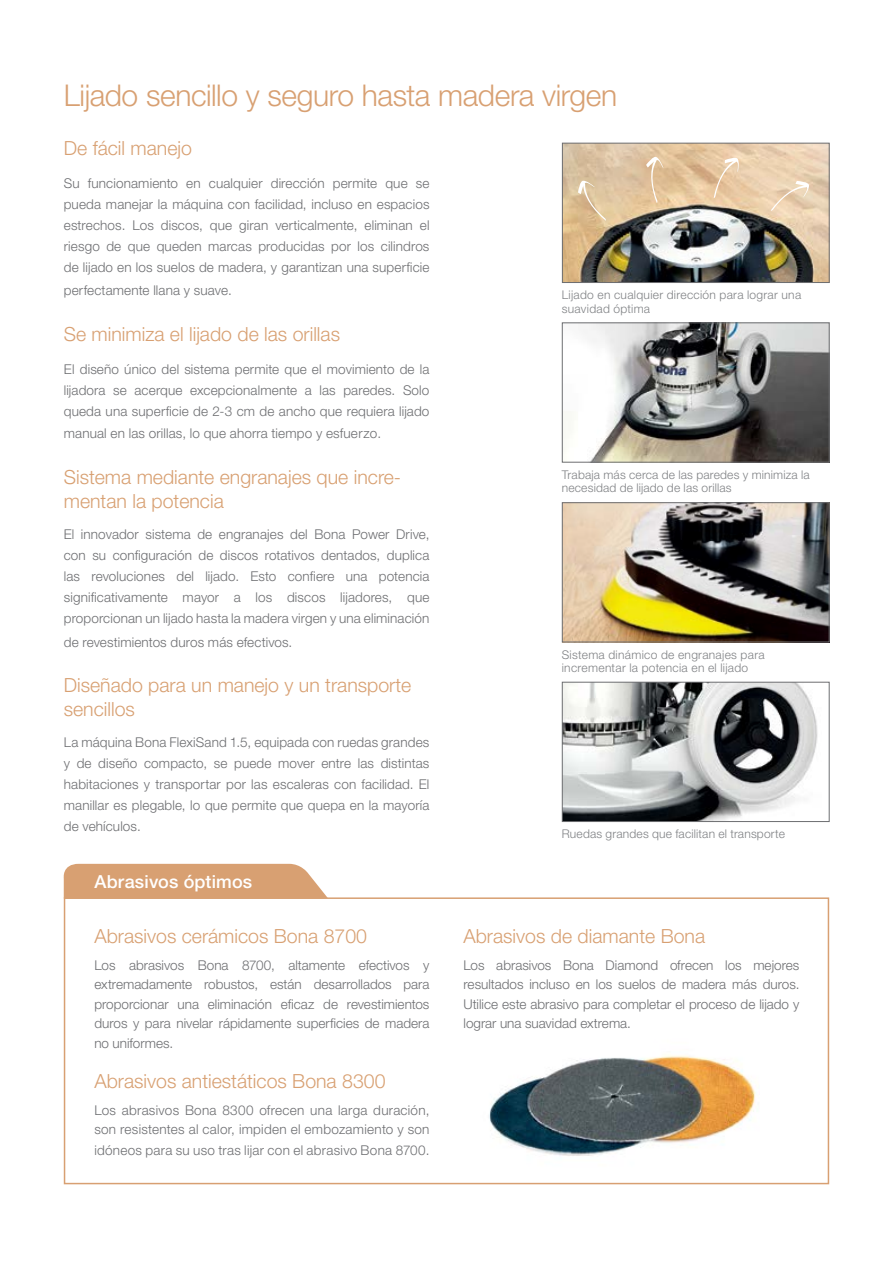
<style>
.page{position:relative;width:893px;height:1263px;background:#fff}
.page>*{position:absolute;margin:0;border:0;box-sizing:border-box;transform-origin:0 0}
.t1{font:300 30px "Helvetica Neue LT Std";letter-spacing:-.015em;color:#d8a072}
.t2{font:300 19.5px/23.4px "Helvetica Neue LT Std";color:#d8a072}
.t3{font:500 18px "Helvetica Neue LT Std";letter-spacing:.01em;color:#fff}
.t4{font:300 13.5px/21px "Helvetica Neue LT Std";letter-spacing:.01em;color:#6d6e71;text-align:justify}
.t5{font:300 12px/13.5px "Helvetica Neue LT Std";letter-spacing:.02em;color:#808285}
</style>
<div class="page">
<img style="left:564px;top:145px;width:264px;height:136px">
<div style="left:562px;top:143px;width:268px;height:140px;border:1px solid #6d6e71"></div>
<svg style="left:770px;top:181px;width:39px;height:31px"></svg>
<svg style="left:713px;top:156px;width:26px;height:43px"></svg>
<svg style="left:646px;top:155px;width:18px;height:49px"></svg>
<svg style="left:670px;top:144px;width:22px;height:2px"></svg>
<svg style="left:578px;top:181px;width:29px;height:41px"></svg>
<div style="left:63px;top:864px;width:264px;height:34px;background:#d8a072"></div>
<img style="left:489px;top:1054px;width:267px;height:102px">
<div style="left:64px;top:897px;width:765px;height:287px;border:2px solid #d8a072"></div>
<img style="left:564px;top:504px;width:264px;height:136px">
<div style="left:562px;top:502px;width:268px;height:140px;border:1px solid #6d6e71"></div>
<img style="left:564px;top:324px;width:264px;height:137px">
<div style="left:562px;top:322px;width:268px;height:141px;border:1px solid #6d6e71"></div>
<img style="left:564px;top:684px;width:254px;height:136px">
<div style="left:562px;top:682px;width:268px;height:140px;border:1px solid #6d6e71"></div>
<h1 class="t1" style="left:64px;top:77px;width:555px">Lijado sencillo y seguro hasta madera virgen</h1>
<h2 class="t2" style="left:64px;top:136px;width:130px">De fácil manejo</h2>
<p class="t4" style="left:64px;top:173px;width:367px">Su funcionamiento en cualquier dirección permite que se pueda manejar la máquina con facilidad, incluso en espacios estrechos. Los discos, que giran verticalmente, eliminan el riesgo de que queden marcas producidas por los cilindros de lijado en los suelos de madera, y garantizan una superficie</p>
<p class="t4" style="left:64px;top:279px;width:169px">perfectamente llana y suave.</p>
<h2 class="t2" style="left:64px;top:322px;width:278px">Se minimiza el lijado de las orillas</h2>
<p class="t4" style="left:64px;top:358px;width:367px">El diseño único del sistema permite que el movimiento de la lijadora se acerque excepcionalmente a las paredes. Solo queda una superficie de 2-3 cm de ancho que requiera lijado</p>
<p class="t4" style="left:64px;top:423px;width:319px">manual en las orillas, lo que ahorra tiempo y esfuerzo.</p>
<h2 class="t2" style="left:64px;top:465px;width:339px">Sistema mediante engranajes que incre&shy;mentan la potencia</h2>
<p class="t4" style="left:64px;top:523px;width:367px">El innovador sistema de engranajes del Bona Power Drive, con su configuración de discos rotativos dentados, duplica las revoluciones del lijado. Esto confiere una potencia significativamente mayor a los discos lijadores, que proporcionan un lijado hasta la madera virgen y una eliminación</p>
<p class="t4" style="left:64px;top:631px;width:230px">de revestimientos duros más efectivos.</p>
<h2 class="t2" style="left:64px;top:673px;width:349px">Diseñado para un manejo y un transporte sencillos</h2>
<p class="t4" style="left:64px;top:732px;width:367px">La máquina Bona FlexiSand 1.5, equipada con ruedas grandes y de diseño compacto, se puede mover entre las distintas habitaciones y transportar por las escaleras con facilidad. El manillar es plegable, lo que permite que quepa en la mayoría de vehículos.</p>
<p class="t5" style="left:562px;top:288px;width:241px">Lijado en cualquier dirección para lograr una suavidad óptima</p>
<p class="t5" style="left:562px;top:468px;width:249px">Trabaja más cerca de las paredes y minimiza la necesidad de lijado de las orillas</p>
<p class="t5" style="left:562px;top:647px;width:204px">Sistema dinámico de engranajes para incrementar la potencia en el lijado</p>
<p class="t5" style="left:562px;top:827px;width:225px">Ruedas grandes que facilitan el transporte</p>
<h3 class="t3" style="left:94px;top:871px;width:159px">Abrasivos óptimos</h3>
<h2 class="t2" style="left:94px;top:924px;width:274px">Abrasivos cerámicos Bona 8700</h2>
<p class="t4" style="left:94px;top:955px;width:337px;line-height:19.5px">Los abrasivos Bona 8700, altamente efectivos y extremadamente robustos, están desarrollados para proporcionar una eliminación eficaz de revestimientos duros y para nivelar rápidamente superficies de madera no uniformes.</p>
<h2 class="t2" style="left:94px;top:1069px;width:293px">Abrasivos antiestáticos Bona 8300</h2>
<p class="t4" style="left:94px;top:1100px;width:337px;line-height:20px">Los abrasivos Bona 8300 ofrecen una larga duración, son resistentes al calor, impiden el embozamiento y son idóneos para su uso tras lijar con el abrasivo Bona 8700.</p>
<h2 class="t2" style="left:463px;top:924px;width:243px">Abrasivos de diamante Bona</h2>
<p class="t4" style="left:463px;top:955px;width:337px;line-height:19.5px">Los abrasivos Bona Diamond ofrecen los mejores resultados incluso en los suelos de madera más duros.<br>Utilice este abrasivo para completar el proceso de lijado y lograr una suavidad extrema.</p>
</div>
